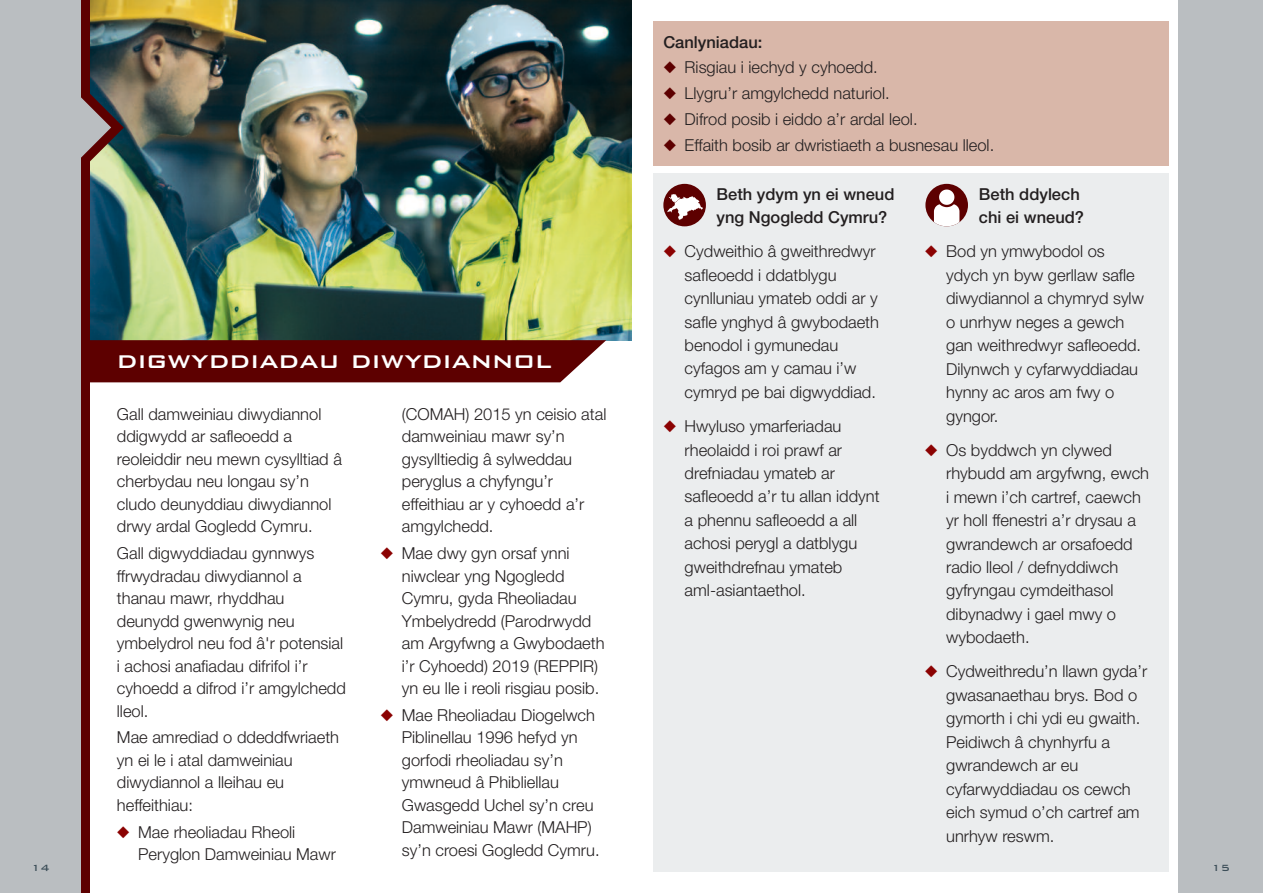
<style>
.page{position:relative;width:1263px;height:893px;background:#fff}
.page>*{position:absolute;margin:0;border:0;box-sizing:border-box;transform-origin:0 0}
.t1{font:500 30px "Bank Gothic";color:#fff}
.t2{font:300 16.5px/23.4px "Helvetica Neue";color:#231f20}
.t3{font:500 16.5px/23.4px "Helvetica Neue";color:#231f20}
.t4{font:500 12px "Bank Gothic";color:#3d4f59}
.s1{color:#8b0202}
.s2{color:#5d0000}
</style>
<div class="page">
<div style="left:653px;top:173px;width:536px;height:699px;background:#ebedee"></div>
<img style="left:90px;top:0;width:541px;height:340px">
<div style="left:653px;top:21px;width:526px;height:145px;background:#d9b7a9"></div>
<div style="left:1177px;top:0;width:86px;height:893px;background:#babec1"></div>
<div style="left:1169px;top:0;width:9px;height:893px;background:#fff"></div>
<div style="left:663px;top:184px;width:43px;height:42px;background:#5d0000;border-radius:50%"></div>
<svg style="left:667px;top:194px;width:36px;height:26px"></svg>
<div style="left:925px;top:184px;width:43px;height:42px;background:#5d0000;border-radius:50%"></div>
<svg style="left:934px;top:190px;width:25px;height:36px"></svg>
<div style="left:0;top:0;width:85px;height:893px;background:#babec1"></div>
<div style="left:82px;top:0;width:8px;height:893px;background:#5d0000"></div>
<svg style="left:81px;top:91px;width:43px;height:73px;background:#7c6d68"></svg>
<div style="left:90px;top:340px;width:516px;height:42px;background:#5d0000"></div>
<p class="t4" style="left:31px;top:859px;width:20px">14</p>
<h1 class="t1" style="left:117px;top:337px;width:436px">digwyddiadau diwydiannol</h1>
<p class="t2" style="left:117px;top:402px;width:226px;line-height:22.5px">Gall damweiniau diwydiannol ddigwydd ar safleoedd a reoleiddir neu mewn cysylltiad â cherbydau neu longau sy’n cludo deunyddiau diwydiannol drwy ardal Gogledd Cymru.</p>
<p class="t2" style="left:117px;top:541px;width:230px;line-height:22.5px">Gall digwyddiadau gynnwys ffrwydradau diwydiannol a thanau mawr, rhyddhau deunydd gwenwynig neu ymbelydrol neu fod â'r potensial i achosi anafiadau difrifol i’r cyhoedd a difrod i’r amgylchedd lleol.</p>
<p class="t2" style="left:117px;top:725px;width:224px;line-height:22.5px">Mae amrediad o ddeddfwriaeth yn ei le i atal damweiniau diwydiannol a lleihau eu heffeithiau:</p>
<p class="t2" style="left:138px;top:820px;width:199px;line-height:22.5px;text-indent:-21px"><span class="s1">◆</span> Mae rheoliadau Rheoli<br>Peryglon Damweiniau Mawr</p>
<p class="t2" style="left:402px;top:402px;width:206px;line-height:22.5px">(COMAH) 2015 yn ceisio atal damweiniau mawr sy’n gysylltiedig â sylweddau peryglus a chyfyngu’r effeithiau ar y cyhoedd a’r amgylchedd.</p>
<p class="t2" style="left:402px;top:541px;width:204px;line-height:22.5px;text-indent:-21px"><span class="s1">◆</span> Mae dwy gyn orsaf ynni niwclear yng Ngogledd<br>Cymru, gyda Rheoliadau<br>Ymbelydredd (Parodrwydd am Argyfwng a Gwybodaeth i’r Cyhoedd) 2019 (REPPIR) yn eu lle i reoli risgiau posib.</p>
<p class="t2" style="left:402px;top:703px;width:199px;line-height:22.5px;text-indent:-21px"><span class="s1">◆</span> Mae Rheoliadau Diogelwch<br>Piblinellau 1996 hefyd yn gorfodi rheoliadau sy’n ymwneud â Phibliellau<br>Gwasgedd Uchel sy’n creu<br>Damweiniau Mawr (MAHP) sy’n croesi Gogledd Cymru.</p>
<p class="t3" style="left:663px;top:30px;width:101px">Canlyniadau:</p>
<p class="t2" style="left:663px;top:55px;width:216px"><span class="s2">◆</span> Risgiau i iechyd y cyhoedd.</p>
<p class="t2" style="left:663px;top:81px;width:228px"><span class="s2">◆</span> Llygru’r amgylchedd naturiol.</p>
<p class="t2" style="left:663px;top:107px;width:256px"><span class="s2">◆</span> Difrod posib i eiddo a’r ardal leol.</p>
<p class="t2" style="left:663px;top:133px;width:332px"><span class="s2">◆</span> Effaith bosib ar dwristiaeth a busnesau lleol.</p>
<p class="t3" style="left:716px;top:181px;width:179px">Beth ydym yn ei wneud yng Ngogledd Cymru?</p>
<p class="t2" style="left:685px;top:238px;width:196px;text-indent:-21px"><span class="s1">◆</span> Cydweithio â gweithredwyr safleoedd i ddatblygu cynlluniau ymateb oddi ar y safle ynghyd â gwybodaeth benodol i gymunedau cyfagos am y camau i’w cymryd pe bai digwyddiad.</p>
<p class="t2" style="left:685px;top:413px;width:196px;text-indent:-21px"><span class="s1">◆</span> Hwyluso ymarferiadau rheolaidd i roi prawf ar drefniadau ymateb ar safleoedd a’r tu allan iddynt a phennu safleoedd a all achosi perygl a datblygu gweithdrefnau ymateb aml-asiantaethol.</p>
<p class="t3" style="left:979px;top:182px;width:107px">Beth ddylech chi ei wneud?</p>
<p class="t2" style="left:946px;top:239px;width:199px;text-indent:-21px"><span class="s1">◆</span> Bod yn ymwybodol os ydych yn byw gerllaw safle diwydiannol a chymryd sylw o unrhyw neges a gewch gan weithredwyr safleoedd.<br>Dilynwch y cyfarwyddiadau hynny ac aros am fwy o gyngor.</p>
<p class="t2" style="left:946px;top:437px;width:204px;text-indent:-21px"><span class="s1">◆</span> Os byddwch yn clywed rhybudd am argyfwng, ewch i mewn i’ch cartref, caewch yr holl ffenestri a’r drysau a gwrandewch ar orsafoedd radio lleol / defnyddiwch gyfryngau cymdeithasol dibynadwy i gael mwy o wybodaeth.</p>
<p class="t2" style="left:946px;top:659px;width:203px;text-indent:-21px"><span class="s1">◆</span> Cydweithredu’n llawn gyda’r gwasanaethau brys. Bod o gymorth i chi ydi eu gwaith.<br>Peidiwch â chynhyrfu a gwrandewch ar eu cyfarwyddiadau os cewch eich symud o’ch cartref am unrhyw reswm.</p>
<p class="t4" style="left:1211px;top:859px;width:20px">15</p>
</div>
